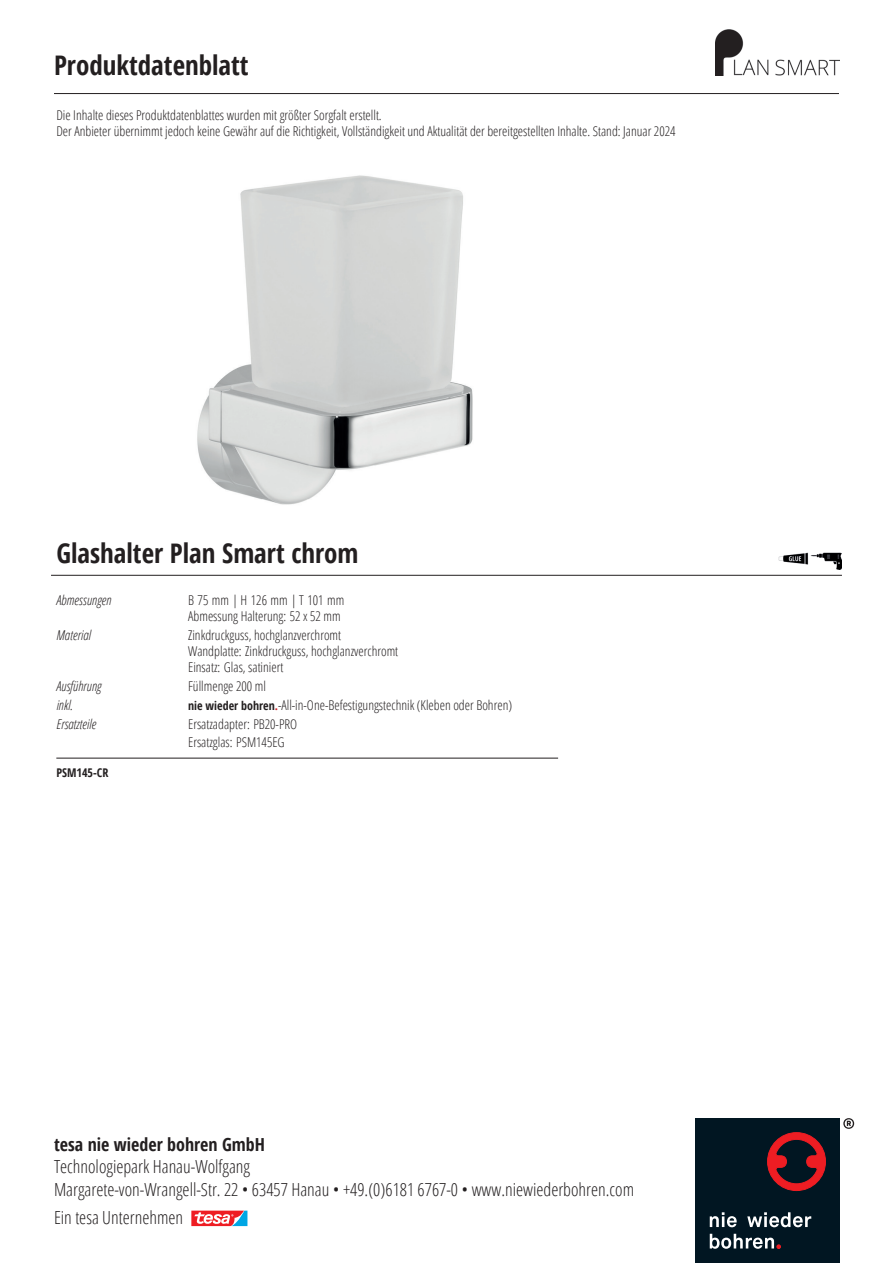
<style>
.page{position:relative;width:893px;height:1263px;background:#fff}
.page>*{position:absolute;margin:0;border:0;box-sizing:border-box;transform-origin:0 0}
.t1{font:700 condensed 27px "Open Sans";color:#231f20}
.t2{font:300 condensed 18px "Open Sans";color:#231f20}
.t3{font:700 condensed 18px "Open Sans";color:#231f20}
.Text{font:300 condensed 13.5px/16.2px "Open Sans";color:#231f20}
.t4{font:italic 300 condensed 13.5px "Open Sans";color:#231f20}
.t5{font:700 condensed 12px "Open Sans";color:#231f20}
.s1{font-weight:700;font-size:12px}
.s2{font-weight:700;font-size:12px;color:#d1232a}
</style>
<div class="page">
<img style="left:197px;top:175px;width:276px;height:330px">
<img style="left:715px;top:29px;width:125px;height:46px">
<hr style="left:51px;top:575px;width:791px;height:1px;background:#231f20">
<img style="left:778px;top:552px;width:64px;height:18px">
<hr style="left:56px;top:758px;width:502px;height:1px;background:#231f20">
<div style="left:695px;top:1118px;width:145px;height:145px;background:#011622"></div>
<svg style="left:710px;top:1212px;width:27px;height:15px"></svg>
<svg style="left:747px;top:1212px;width:64px;height:15px"></svg>
<svg style="left:710px;top:1234px;width:71px;height:15px"></svg>
<svg style="left:767px;top:1132px;width:59px;height:59px"></svg>
<svg style="left:843px;top:1118px;width:11px;height:11px"></svg>
<svg style="left:191px;top:1210px;width:57px;height:17px"></svg>
<hr style="left:54px;top:93px;width:785px;height:1px;background:#231f20">
<p class="t1" style="left:54px;top:46px;width:196px">Produktdatenblatt</p>
<p class="Text" style="left:56px;top:106px;width:327px">Die Inhalte dieses Produktdatenblattes wurden mit größter Sorgfalt erstellt.</p>
<p class="Text" style="left:56px;top:123px;width:621px">Der Anbieter übernimmt jedoch keine Gewähr auf die Richtigkeit, Vollständigkeit und Aktualität der bereitgestellten Inhalte. Stand: Januar 2024</p>
<h1 class="t1" style="left:56px;top:534px;width:304px">Glashalter Plan Smart chrom</h1>
<p class="t4" style="left:56px;top:591px;width:57px">Abmessungen</p>
<p class="Text" style="left:188px;top:591px;width:158px">B 75 mm | H 126 mm | T 101 mm<br>Abmessung Halterung: 52 x 52 mm</p>
<p class="t4" style="left:56px;top:626px;width:36px">Material</p>
<p class="Text" style="left:188px;top:626px;width:212px">Zinkdruckguss, hochglanzverchromt<br>Wandplatte: Zinkdruckguss, hochglanzverchromt<br>Einsatz: Glas, satiniert</p>
<p class="t4" style="left:56px;top:677px;width:47px">Ausführung</p>
<p class="Text" style="left:188px;top:677px;width:79px">Füllmenge 200 ml</p>
<p class="t4" style="left:56px;top:696px;width:18px">inkl.</p>
<p class="Text" style="left:188px;top:696px;width:325px"><span class="s1">nie wieder bohren</span><span class="s2">.</span>-All-in-One-Befestigungstechnik (Kleben oder Bohren)</p>
<p class="t4" style="left:56px;top:715px;width:41px">Ersatzteile</p>
<p class="Text" style="left:188px;top:714px;width:111px;line-height:18.9px">Ersatzadapter: PB20-PRO<br>Ersatzglas: PSM145EG</p>
<p class="t5" style="left:56px;top:764px;width:54px">PSM145-CR</p>
<p class="t3" style="left:54px;top:1132px;width:212px">tesa nie wieder bohren GmbH</p>
<p class="t2" style="left:54px;top:1154px;width:198px">Technologiepark Hanau-Wolfgang</p>
<p class="t2" style="left:54px;top:1177px;width:582px">Margarete-von-Wrangell-Str. 22 • 63457 Hanau • +49.(0)6181 6767-0 • www.niewiederbohren.com</p>
<p class="t2" style="left:54px;top:1205px;width:131px">Ein tesa Unternehmen</p>
</div>
